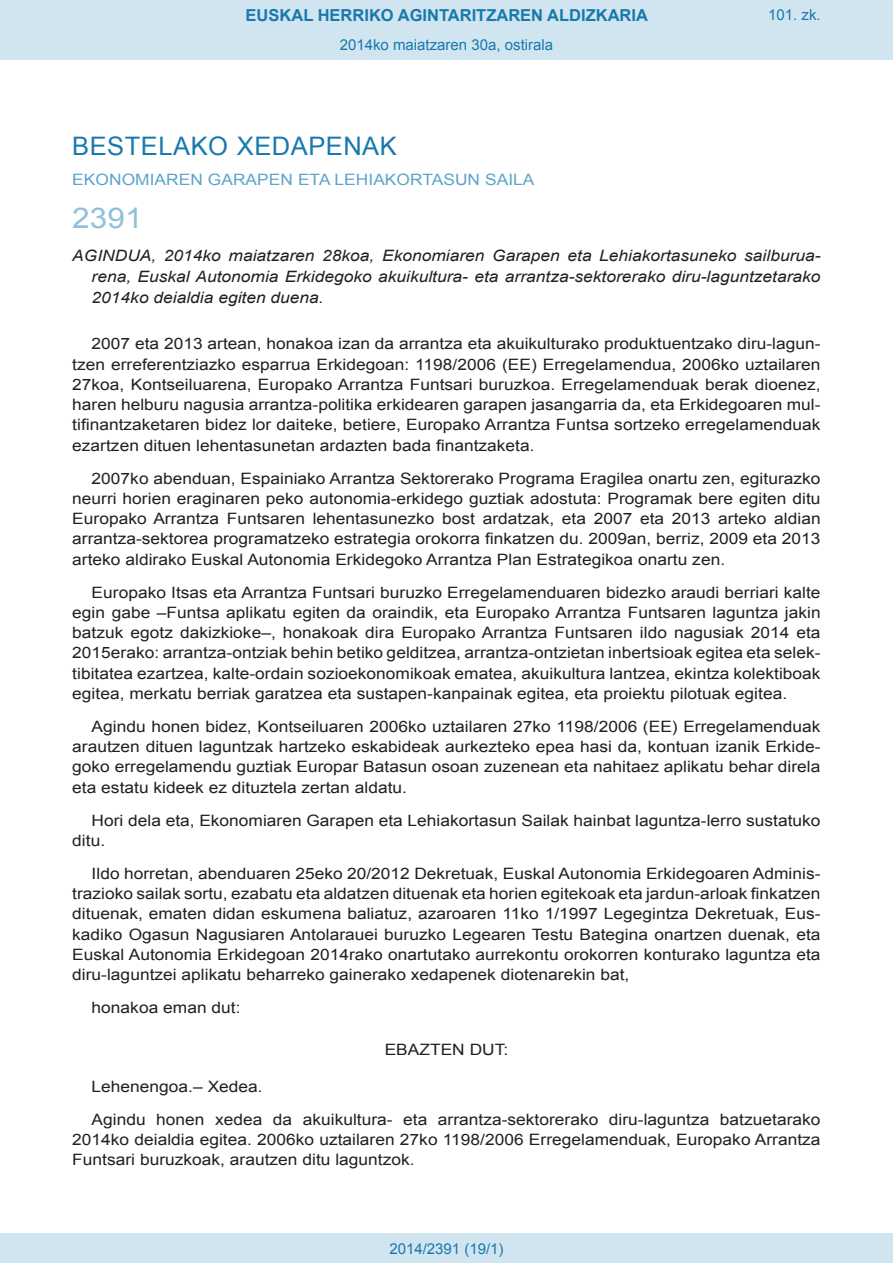
<style>
.page{position:relative;width:893px;height:1263px;background:#fff}
.page>*{position:absolute;margin:0;border:0;box-sizing:border-box;transform-origin:0 0}
.BOPVOrden{font:28.5px "Arial";color:#90c0db;scale:1.11 1}
.BOPVSeccion{font:25.5px "Arial";letter-spacing:.02em;color:#1879ad}
.t1{font:700 16.5px "Arial";color:#1879ad}
.BOPVDetalle{font:15.6px/20.2px "Arial";color:#231f20;text-align:justify;scale:1.11 1}
.BOPVTitulo{font:italic 15.6px/21px "Arial";color:#231f20;text-align:justify;scale:1.11 1}
.BOPVOrganismo{font:15.6px "Arial";letter-spacing:.005em;color:#5ea4ca;scale:1.11 1}
.BOPVClave{font:15.6px "Arial";color:#231f20;scale:1.11 1}
.Paginacion_Centro{font:15px "Arial";color:#1879ad}
</style>
<div class="page">
<div style="left:0;top:0;width:893px;height:60px;background:#d0e5f0"></div>
<div style="left:0;top:1233px;width:893px;height:30px;background:#d0e5f0"></div>
<p class="t1" style="left:246px;top:4px;width:404px">EUSKAL HERRIKO AGINTARITZAREN ALDIZKARIA</p>
<p class="Paginacion_Centro" style="left:340px;top:35px;width:215px">2014ko maiatzaren 30a, ostirala</p>
<p class="Paginacion_Centro" style="left:768px;top:5px;width:54px">101. zk.</p>
<p class="BOPVSeccion" style="left:72px;top:129px;width:326px">BESTELAKO XEDAPENAK</p>
<p class="BOPVOrganismo" style="left:72px;top:169px;width:418px">EKONOMIAREN GARAPEN ETA LEHIAKORTASUN SAILA</p>
<p class="BOPVOrden" style="left:72px;top:199px;width:65px">2391</p>
<p class="BOPVTitulo" style="left:92px;top:246px;width:658px;text-indent:-19px">AGINDUA, 2014ko maiatzaren 28koa, Ekonomiaren Garapen eta Lehiakortasuneko sailburua&shy;rena, Euskal Autonomia Erkidegoko akuikultura- eta arrantza-sektorerako diru-laguntzetarako 2014ko deialdia egiten duena.</p>
<p class="BOPVDetalle" style="left:72px;top:334px;width:676px;text-indent:19px">2007 eta 2013 artean, honakoa izan da arrantza eta akuikulturako produktuentzako diru-lagun&shy;tzen erreferentziazko esparrua Erkidegoan: 1198/2006 (EE) Erregelamendua, 2006ko uztailaren 27koa, Kontseiluarena, Europako Arrantza Funtsari buruzkoa. Erregelamenduak berak dioenez, haren helburu nagusia arrantza-politika erkidearen garapen jasangarria da, eta Erkidegoaren mul&shy;tifinantzaketaren bidez lor daiteke, betiere, Europako Arrantza Funtsa sortzeko erregelamenduak ezartzen dituen lehentasunetan ardazten bada finantzaketa.</p>
<p class="BOPVDetalle" style="left:72px;top:468px;width:676px;text-indent:19px">2007ko abenduan, Espainiako Arrantza Sektorerako Programa Eragilea onartu zen, egiturazko neurri horien eraginaren peko autonomia-erkidego guztiak adostuta: Programak bere egiten ditu Europako Arrantza Funtsaren lehentasunezko bost ardatzak, eta 2007 eta 2013 arteko aldian arrantza-sektorea programatzeko estrategia orokorra finkatzen du. 2009an, berriz, 2009 eta 2013 arteko aldirako Euskal Autonomia Erkidegoko Arrantza Plan Estrategikoa onartu zen.</p>
<p class="BOPVDetalle" style="left:72px;top:582px;width:676px;text-indent:19px">Europako Itsas eta Arrantza Funtsari buruzko Erregelamenduaren bidezko araudi berriari kalte egin gabe –Funtsa aplikatu egiten da oraindik, eta Europako Arrantza Funtsaren laguntza jakin batzuk egotz dakizkioke–, honakoak dira Europako Arrantza Funtsaren ildo nagusiak 2014 eta 2015erako: arrantza-ontziak behin betiko gelditzea, arrantza-ontzietan inbertsioak egitea eta selek&shy;tibitatea ezartzea, kalte-ordain sozioekonomikoak ematea, akuikultura lantzea, ekintza kolektiboak egitea, merkatu berriak garatzea eta sustapen-kanpainak egitea, eta proiektu pilotuak egitea.</p>
<p class="BOPVDetalle" style="left:72px;top:716px;width:676px;text-indent:19px">Agindu honen bidez, Kontseiluaren 2006ko uztailaren 27ko 1198/2006 (EE) Erregelamenduak arautzen dituen laguntzak hartzeko eskabideak aurkezteko epea hasi da, kontuan izanik Erkide&shy;goko erregelamendu guztiak Europar Batasun osoan zuzenean eta nahitaez aplikatu behar direla eta estatu kideek ez dituztela zertan aldatu.</p>
<p class="BOPVDetalle" style="left:72px;top:810px;width:676px;text-indent:19px">Hori dela eta, Ekonomiaren Garapen eta Lehiakortasun Sailak hainbat laguntza-lerro sustatuko ditu.</p>
<p class="BOPVDetalle" style="left:72px;top:863px;width:676px;text-indent:19px">Ildo horretan, abenduaren 25eko 20/2012 Dekretuak, Euskal Autonomia Erkidegoaren Adminis&shy;trazioko sailak sortu, ezabatu eta aldatzen dituenak eta horien egitekoak eta jardun-arloak finkatzen dituenak, ematen didan eskumena baliatuz, azaroaren 11ko 1/1997 Legegintza Dekretuak, Eus&shy;kadiko Ogasun Nagusiaren Antolarauei buruzko Legearen Testu Bategina onartzen duenak, eta Euskal Autonomia Erkidegoan 2014rako onartutako aurrekontu orokorren konturako laguntza eta diru-laguntzei aplikatu beharreko gainerako xedapenek diotenarekin bat,</p>
<p class="BOPVDetalle" style="left:92px;top:998px;width:136px">honakoa eman dut:</p>
<p class="BOPVClave" style="left:385px;top:1039px;width:113px">EBAZTEN DUT:</p>
<p class="BOPVDetalle" style="left:92px;top:1076px;width:156px">Lehenengoa.– Xedea.</p>
<p class="BOPVDetalle" style="left:72px;top:1109px;width:676px;text-indent:19px">Agindu honen xedea da akuikultura- eta arrantza-sektorerako diru-laguntza batzuetarako 2014ko deialdia egitea. 2006ko uztailaren 27ko 1198/2006 Erregelamenduak, Europako Arrantza Funtsari buruzkoak, arautzen ditu laguntzok.</p>
<p class="Paginacion_Centro" style="left:389px;top:1238px;width:116px">2014/2391 (19/1)</p>
</div>
